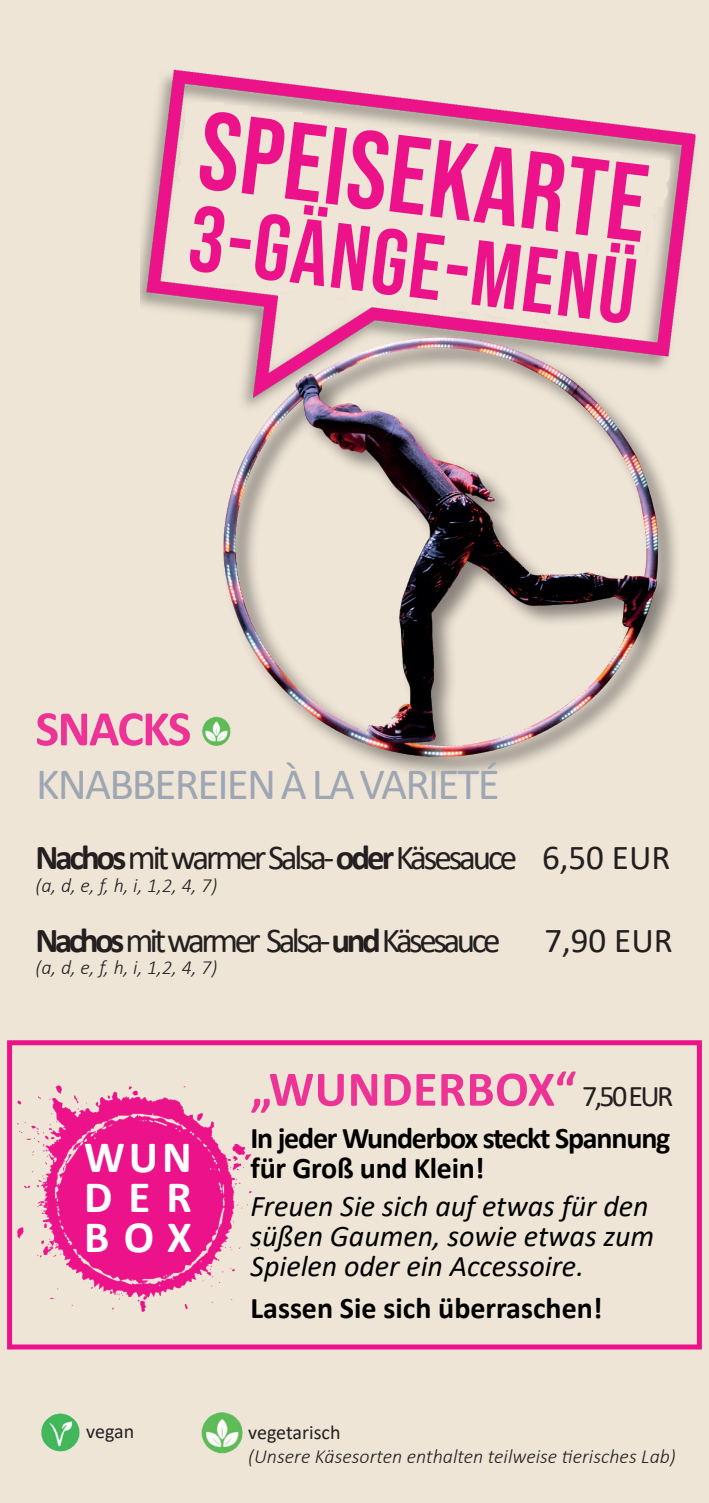
<style>
.page{position:relative;width:709px;height:1503px;background:#fff}
.page>*{position:absolute;margin:0;border:0;box-sizing:border-box;transform-origin:0 0}
.t1{font:110px "Bebas Neue";color:#eb128a}
.t2{font:92.5px "Bebas Neue";color:#eb128a}
.t3{font:700 50px "Calibri";letter-spacing:.01em;color:#ed3395}
.t4{font:45px "Calibri";letter-spacing:-.04em;color:#9fa6b3}
.t5{font:700 45px/40px "Calibri";letter-spacing:.305em;color:#fff;text-align:justify}
.t6{font:35px "Calibri";letter-spacing:-.09em;color:#231f20}
.t7{font:italic 30px/30px "Calibri";color:#000}
.t8{font:700 30px/30px "Calibri";letter-spacing:-.04em;color:#000}
.t9{font:700 30px "Calibri";letter-spacing:-.01em;color:#000}
.t10{font:italic 300 20px "Calibri";color:#231f20}
.t11{font:20px "Calibri";color:#231f20}
.s1{font-weight:700}
.s2{font-weight:400;font-size:30px;color:#231f20}
</style>
<div class="page">
<div style="left:0;top:0;width:709px;height:1502px;background:#eee5d6"></div>
<img style="left:140px;top:69px;width:556px;height:265px">
<div style="left:220px;top:334px;width:461px;height:445px;background:#231f20;opacity:.5"></div>
<img style="left:165px;top:269px;width:499px;height:510px">
<img style="left:201px;top:716px;width:30px;height:30px">
<img style="left:17px;top:1085px;width:241px;height:226px">
<div style="left:7px;top:1040px;width:695px;height:309px;border:5px solid #eb128a"></div>
<img style="left:201px;top:1412px;width:42px;height:42px">
<img style="left:41px;top:1413px;width:39px;height:39px">
<h1 class="t1" style="left:207px;top:88px;width:452px;rotate:7deg">SPEISEKARTE</h1>
<h2 class="t2" style="left:195px;top:185px;width:451px;rotate:7deg">3-gänge-menü</h2>
<h3 class="t3" style="left:35px;top:693px;width:157px">SNACKS</h3>
<h3 class="t4" style="left:36px;top:753px;width:465px">KNABBEREIEN À LA VARIETÉ</h3>
<h3 class="t6" style="left:35px;top:833px;width:636px"><span class="s1">Nachos</span> mit warmer Salsa- <span class="s1">oder</span> Käsesauce 6,50 EUR</h3>
<p class="t10" style="left:35px;top:872px;width:183px">(a, d, e, f, h, i, 1,2, 4, 7)</p>
<h3 class="t6" style="left:35px;top:916px;width:466px"><span class="s1">Nachos</span> mit warmer Salsa- <span class="s1">und</span> Käsesauce</h3>
<h3 class="t6" style="left:544px;top:916px;width:130px">7,90 EUR</h3>
<p class="t10" style="left:35px;top:955px;width:183px">(a, d, e, f, h, i, 1,2, 4, 7)</p>
<h3 class="t5" style="left:84px;top:1136px;width:109px">WUN DER BOX</h3>
<p class="t11" style="left:86px;top:1417px;width:49px">vegan</p>
<h3 class="t3" style="left:250px;top:1053px;width:424px">„WUNDERBOX“ <span class="s2">7,50 EUR</span></h3>
<h3 class="t8" style="left:250px;top:1122px;width:421px">In jeder Wunderbox steckt Spannung für Groß und Klein!</h3>
<h3 class="t7" style="left:250px;top:1189px;width:405px">Freuen Sie sich auf etwas für den süßen Gaumen, sowie etwas zum<br>Spielen oder ein Accessoire.</h3>
<h3 class="t9" style="left:250px;top:1287px;width:354px">Lassen Sie sich überraschen!</h3>
<p class="t11" style="left:248px;top:1418px;width:94px">vegetarisch</p>
<p class="t10" style="left:248px;top:1443px;width:429px">(Unsere Käsesorten enthalten teilweise tierisches Lab)</p>
</div>
